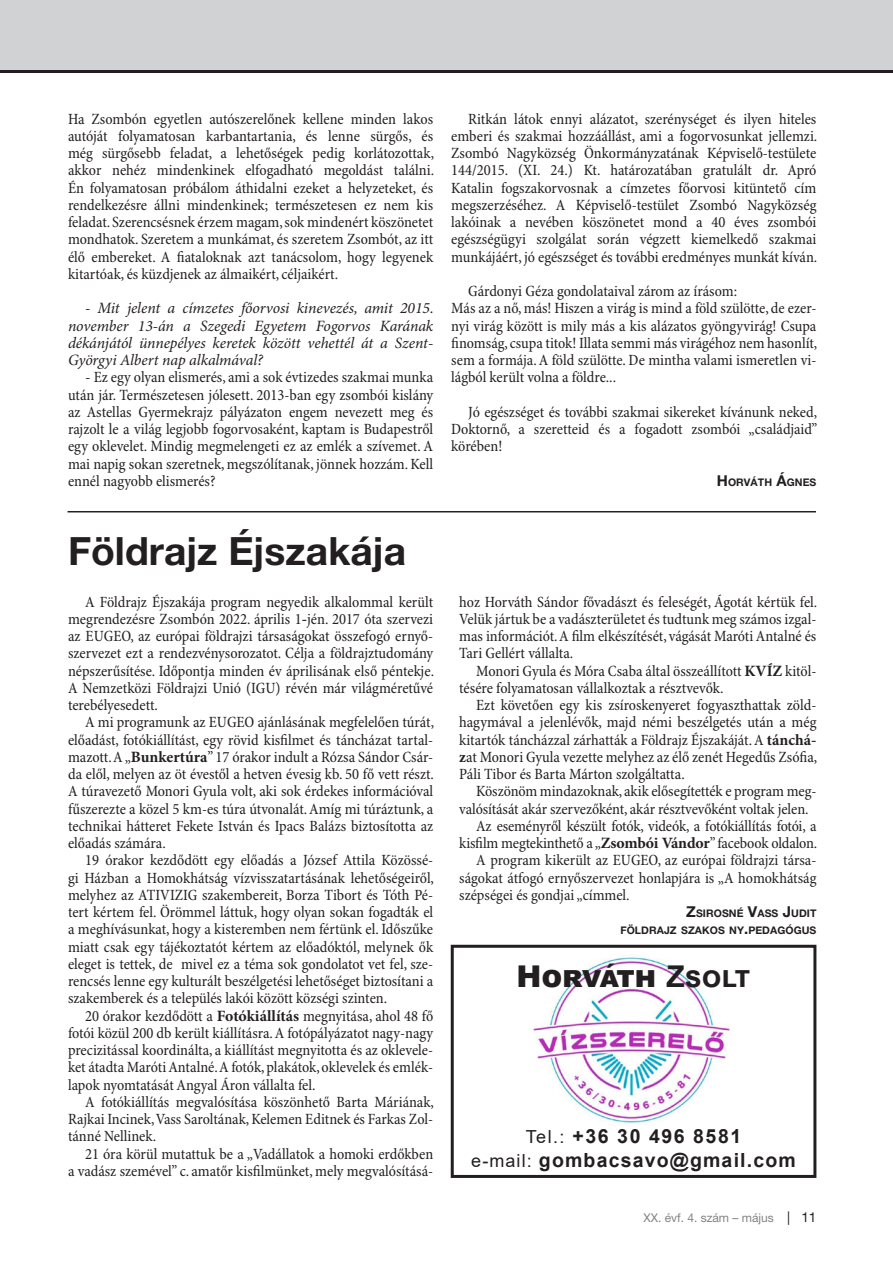
<style>
.page{position:relative;width:893px;height:1263px;background:#fff}
.page>*{position:absolute;margin:0;border:0;box-sizing:border-box;transform-origin:0 0}
.cim_2has{font:700 39px "Helvetica Neue LT Pro";color:#231f20}
.t1{font:900 30px "Arial";letter-spacing:-.01em;color:#231f20}
.t2{font:700 19.5px "Arial";letter-spacing:.06em;color:#231f20}
.t3{font:700 19.5px "Arial";letter-spacing:.08em;color:#231f20}
.kenyer{font:condensed 15.75px/17.2px "Minion Pro";letter-spacing:-.005em;color:#231f20;text-align:justify}
.kenyer-2{font:italic 15.75px/17.2px "Minion Pro";letter-spacing:-.01em;color:#231f20;text-align:justify}
.kenyer-3{font:condensed 15.75px/17.2px "Minion Pro";letter-spacing:-.005em;color:#222;text-align:justify}
.t4{font:12px "Helvetica Neue LT Pro";color:#808285}
.alairas{font:700 10.5px "Helvetica Neue LT Pro";letter-spacing:.005em;color:#231f20}
.s1{font-style:italic;font-stretch:normal}
.s2{font-weight:700;font-stretch:normal}
.s3{font-size:15px}
.s4{font-weight:700}
.s5{font-weight:400;font-size:18px}
.s6{font-size:13.5px;color:#231f20}
</style>
<div class="page">
<div style="left:0;top:0;width:893px;height:72px;background:#d1d2d4"></div>
<hr style="left:0;top:70px;width:893px;height:2px;background:#231f20">
<hr style="left:68px;top:511px;width:748px;height:1px;background:#231f20">
<div style="left:451px;top:945px;width:365px;height:233px;border:3px solid #231f20"></div>
<img style="left:533px;top:957px;width:197px;height:166px">
<p class="kenyer" style="left:68px;top:111px;width:368px">Ha Zsombón egyetlen autószerelőnek kellene minden lakos autóját folyamatosan karbantartania, és lenne sürgős, és még sürgősebb feladat, a lehetőségek pedig korlátozottak, akkor nehéz mindenkinek elfogadható megoldást találni.<br>Én folyamatosan próbálom áthidalni ezeket a helyzeteket, és rendelkezésre állni mindenkinek; természetesen ez nem kis feladat. Szerencsésnek érzem magam, sok mindenért köszönetet mondhatok. Szeretem a munkámat, és szeretem Zsombót, az itt élő embereket. A fiataloknak azt tanácsolom, hogy legyenek kitartóak, és küzdjenek az álmaikért, céljaikért.</p>
<p class="kenyer-2" style="left:68px;top:300px;width:367px;text-indent:17px">- Mit jelent a címzetes főorvosi kinevezés, amit 2015. november 13-án a Szegedi Egyetem Fogorvos Karának dékánjától ünnepélyes keretek között vehettél át a Szent-Györgyi Albert nap alkalmával?</p>
<p class="kenyer" style="left:68px;top:369px;width:367px;text-indent:17px"><span class="s1">-</span> Ez egy olyan elismerés, ami a sok évtizedes szakmai munka után jár. Természetesen jólesett. 2013-ban egy zsombói kislány az Astellas Gyermekrajz pályázaton engem nevezett meg és rajzolt le a világ legjobb fogorvosaként, kaptam is Budapestről egy oklevelet. Mindig megmelengeti ez az emlék a szívemet. A mai napig sokan szeretnek, megszólítanak, jönnek hozzám. Kell ennél nagyobb elismerés?</p>
<p class="cim_2has" style="left:68px;top:527px;width:340px">Földrajz Éjszakája</p>
<p class="kenyer" style="left:68px;top:594px;width:368px;text-indent:17px">A Földrajz Éjszakája program negyedik alkalommal került megrendezésre Zsombón 2022. április 1<span class="s2">-</span>jén. 2017 óta szervezi az EUGEO, az európai földrajzi társaságokat összefogó ernyő&shy;szervezet ezt a rendezvénysorozatot. Célja a földrajztudomány népszerűsítése. Időpontja minden év áprilisának első péntekje.<br>A Nemzetközi Földrajzi Unió (IGU) révén már világméretűvé terebélyesedett.</p>
<p class="kenyer" style="left:68px;top:714px;width:368px;text-indent:17px">A mi programunk az EUGEO ajánlásának megfelelően túrát, előadást, fotókiállítást, egy rövid kisfilmet és táncházat tartal&shy;mazott. A „<span class="s2">Bunkertúra</span>” 17 órakor indult a Rózsa Sándor Csár&shy;da elől, melyen az öt évestől a hetven évesig kb. 50 fő vett részt.<br>A túravezető Monori Gyula volt, aki sok érdekes információval fűszerezte a közel 5 km-es túra útvonalát. Amíg mi túráztunk, a technikai hátteret Fekete István és Ipacs Balázs biztosította az előadás számára.</p>
<p class="kenyer" style="left:68px;top:852px;width:368px;text-indent:17px">19 órakor kezdődött egy előadás a József Attila Közössé&shy;gi Házban a Homokhátság vízvisszatartásának lehetőségeiről, melyhez az ATIVIZIG szakembereit, Borza Tibort és Tóth Pé&shy;tert kértem fel. Örömmel láttuk, hogy olyan sokan fogadták el a meghívásunkat, hogy a kisteremben nem fértünk el. Időszűke miatt csak egy tájékoztatót kértem az előadóktól, melynek ők eleget is tettek, de mivel ez a téma sok gondolatot vet fel, sze&shy;rencsés lenne egy kulturált beszélgetési lehetőséget biztosítani a szakemberek és a település lakói között községi szinten.</p>
<p class="kenyer" style="left:68px;top:1008px;width:367px;text-indent:17px">20 órakor kezdődött a <span class="s2">Fotókiállítás</span> megnyitása, ahol 48 fő fotói közül 200 db került kiállításra. A fotópályázatot nagy-nagy precizitással koordinálta, a kiállítást megnyitotta és az oklevele&shy;ket átadta Maróti Antalné. A fotók, plakátok, oklevelek és emlék&shy;lapok nyomtatását Angyal Áron vállalta fel.</p>
<p class="kenyer" style="left:68px;top:1094px;width:368px;text-indent:17px">A fotókiállítás megvalósítása köszönhető Barta Máriának, Rajkai Incinek, Vass Saroltának, Kelemen Editnek és Farkas Zol&shy;tánné Nellinek.</p>
<p class="kenyer" style="left:68px;top:1146px;width:367px;text-align:right">21 óra körül mutattuk be a „Vadállatok a homoki erdőkben<br>a vadász szemével” c. amatőr kisfilmünket, mely megvalósításá-</p>
<p class="kenyer" style="left:451px;top:111px;width:368px;text-indent:17px">Ritkán látok ennyi alázatot, szerénységet és ilyen hiteles emberi és szakmai hozzáállást, ami a fogorvosunkat jellemzi.<br>Zsombó Nagyközség Önkormányzatának Képviselő-testülete 144/2015. (XI. 24.) Kt. határozatában gratulált dr. Apró Katalin fogszakorvosnak a címzetes főorvosi kitüntető cím megszerzéséhez. A Képviselő-testület Zsombó Nagyközség lakóinak a nevében köszönetet mond a 40 éves zsombói egészségügyi szolgálat során végzett kiemelkedő szakmai munkájáért, jó egészséget és további eredményes munkát kíván.</p>
<p class="kenyer" style="left:468px;top:283px;width:270px">Gárdonyi Géza gondolataival zárom az írásom:</p>
<p class="kenyer" style="left:451px;top:300px;width:368px">Más az a nő, más! Hiszen a virág is mind a föld szülötte, de ezer&shy;nyi virág között is mily más a kis alázatos gyöngyvirág! Csupa finomság, csupa titok! Illata semmi más virágéhoz nem hasonlít, sem a formája. A föld szülötte. De mintha valami ismeretlen vi&shy;lágból került volna a földre...</p>
<p class="kenyer" style="left:451px;top:404px;width:368px;text-indent:17px">Jó egészséget és további szakmai sikereket kívánunk neked, Doktornő, a szeretteid és a fogadott zsombói „családjaid” körében!</p>
<p class="alairas" style="left:717px;top:476px;width:101px"><span class="s3">H</span>ORVÁTH <span class="s3">Á</span>GNES</p>
<p class="kenyer" style="left:459px;top:594px;width:360px">hoz Horváth Sándor fővadászt és feleségét, Ágotát kértük fel.<br>Velük jártuk be a vadászterületet és tudtunk meg számos izgal&shy;mas információt. A film elkészítését, vágását Maróti Antalné és Tari Gellért vállalta.</p>
<p class="kenyer" style="left:459px;top:663px;width:359px;text-indent:17px">Monori Gyula és Móra Csaba által összeállított <span class="s2">KVÍZ</span> kitöl&shy;tésére folyamatosan vállalkoztak a résztvevők.</p>
<p class="kenyer" style="left:459px;top:697px;width:360px;text-indent:17px">Ezt követően egy kis zsíroskenyeret fogyaszthattak zöld&shy;hagymával a jelenlévők, majd némi beszélgetés után a még kitartók táncházzal zárhatták a Földrajz Éjszakáját. A <span class="s2">tánchá&shy;z</span>at Monori Gyula vezette melyhez az élő zenét Hegedűs Zsófia, Páli Tibor és Barta Márton szolgáltatta.</p>
<p class="kenyer" style="left:459px;top:783px;width:359px;text-indent:17px">Köszönöm mindazoknak, akik elősegítették e program meg&shy;valósítását akár szervezőként, akár résztvevőként voltak jelen.</p>
<p class="kenyer" style="left:459px;top:818px;width:360px;text-align:right">Az eseményről készült fotók, videók, a fotókiállítás fotói, a kisfilm megtekinthető a „<span class="s2">Zsombói Vándor</span>” facebook oldalon.</p>
<p class="kenyer-3" style="left:459px;top:852px;width:359px;text-indent:17px">A program kikerült az EUGEO, az európai földrajzi társa&shy;ságokat átfogó ernyőszervezet honlapjára is „A homokhátság szépségei és gondjai „címmel.</p>
<p class="alairas" style="left:686px;top:907px;width:132px"><span class="s3">Z</span>SIROSN É <span class="s3">V</span>ASS <span class="s3">J</span>UDIT</p>
<p class="alairas" style="left:620px;top:924px;width:197px">FÖLDRAJZ SZAKOS NY<span class="s3">.</span>PEDAGÓGUS</p>
<p class="t1" style="left:516px;top:954px;width:235px">Horváth <span class="s4">Zsolt</span></p>
<p class="t3" style="left:526px;top:1123px;width:217px"><span class="s5">Tel.:</span> +36 30 496 8581</p>
<p class="t2" style="left:471px;top:1146px;width:326px"><span class="s5">e-mail:</span> gombacsavo@gmail.com</p>
<p class="t4" style="left:643px;top:1210px;width:175px">XX. évf. 4. szám – május <span class="s6">| 11</span></p>
</div>
